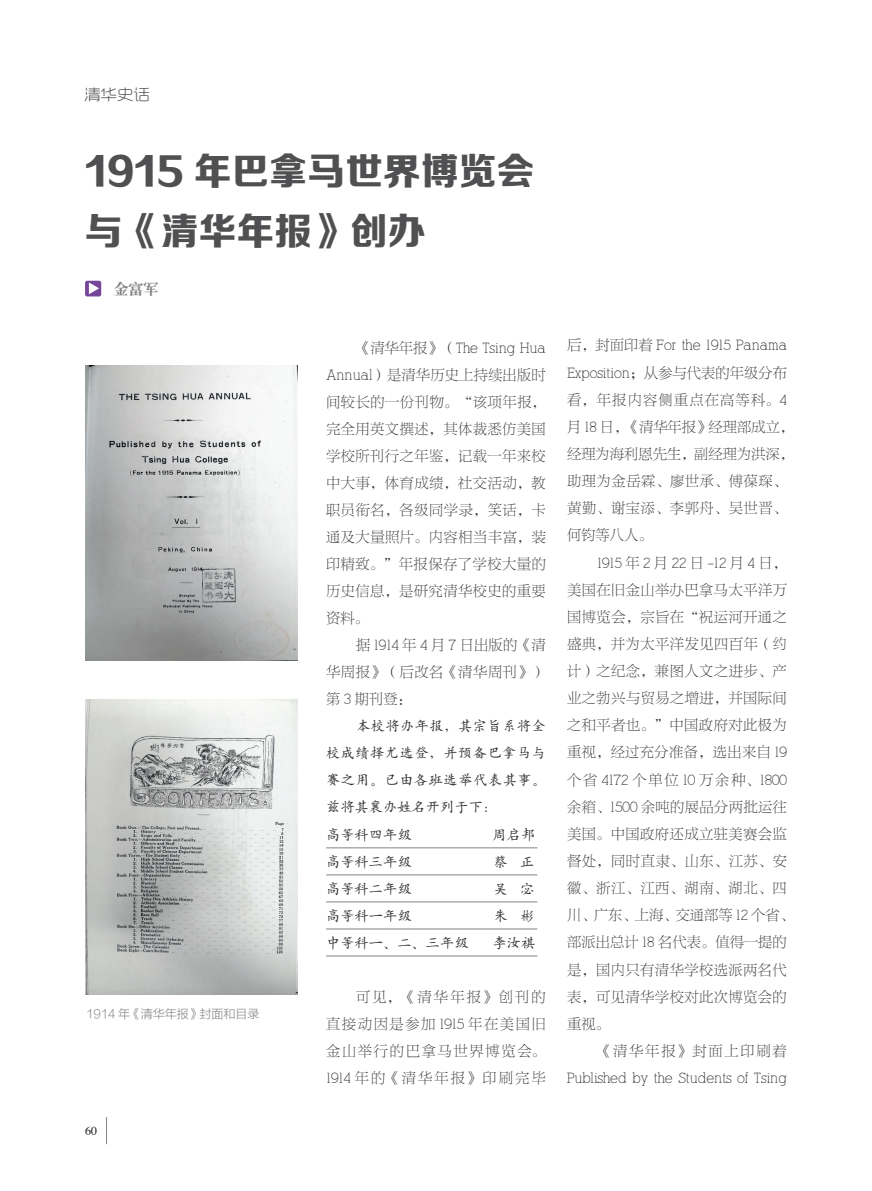
<style>
.page{position:relative;width:872px;height:1191px;background:#fff}
.page>*{position:absolute;margin:0;border:0;box-sizing:border-box;transform-origin:0 0}
.文章标题{font:37.5px "FZZDHJW GB1 0";letter-spacing:.01em;color:#505052}
.t1{font:300 15px "RTWS Yue Go Trial";color:#505052;scale:1.1 1}
.作者{font:15px "CT Lao Song SJ";color:#808285}
.正文字体{font:14.25px/27.2px "FZNBSJW GB1 0";letter-spacing:.03em;color:#312f30;text-align:justify}
.正文字体-2{font:14.25px/27.2px "FZNBSJW GB1 0";color:#312f30}
.正文字体-3{font:14.25px/27px "H Yc 1 gj";color:#312f30;text-align:justify}
.图注{font:12px "FZLTXHK GBK1 0";color:#808285}
.t2{font:12px "Times";color:#231f20}
</style>
<div class="page">
<svg style="left:106px;top:1117px;width:1px;height:27px"></svg>
<svg style="left:85px;top:281px;width:16px;height:15px"></svg>
<svg style="left:89px;top:282px;width:10px;height:12px"></svg>
<hr style="left:326px;top:847px;width:211px;height:1px;background:#808285">
<hr style="left:326px;top:874px;width:211px;height:1px;background:#808285">
<hr style="left:326px;top:901px;width:211px;height:1px;background:#808285">
<hr style="left:326px;top:928px;width:211px;height:1px;background:#808285">
<hr style="left:326px;top:955px;width:211px;height:1px;background:#808285">
<img style="left:85px;top:366px;width:212px;height:294px">
<img style="left:85px;top:699px;width:212px;height:295px">
<p class="t1" style="left:84px;top:87px;width:61px">清华史话</p>
<p class="文章标题" style="left:85px;top:151px;width:451px">1915 年巴拿马世界博览会</p>
<p class="文章标题" style="left:85px;top:211px;width:342px">与《清华年报》创办</p>
<p class="作者" style="left:114px;top:281px;width:46px">金富军</p>
<p class="图注" style="left:86px;top:1007px;width:175px">1914 年《清华年报》封面和目录</p>
<p class="t2" style="left:85px;top:1119px;width:13px">60</p>
<p class="正文字体" style="left:326px;top:334px;width:221px;text-indent:30px">《清华年报》（The Tsing Hua Annual）是清华历史上持续出版时间较长的一份刊物。“该项年报，完全用英文撰述，其体裁悉仿美国学校所刊行之年鉴，记载一年来校中大事，体育成绩，社交活动，教职员衔名，各级同学录，笑话，卡通及大量照片。内容相当丰富，装印精致。”年报保存了学校大量的历史信息，是研究清华校史的重要资料。</p>
<p class="正文字体" style="left:326px;top:632px;width:221px;text-indent:30px">据 1914 年 4 月 7 日出版的《清华周报》（后改名《清华周刊》）第 3 期刊登：</p>
<p class="正文字体-3" style="left:326px;top:712px;width:221px;text-indent:30px">本校将办年报，其宗旨系将全校成绩择尤选登，并预备巴拿马与赛之用。已由各班选举代表其事。兹将其襄办姓名开列于下：</p>
<p class="正文字体-3" style="left:326px;top:820px;width:87px">高等科四年级</p>
<p class="正文字体-3" style="left:492px;top:820px;width:44px">周启邦</p>
<p class="正文字体-3" style="left:326px;top:847px;width:87px">高等科三年级</p>
<p class="正文字体-3" style="left:493px;top:847px;width:42px">蔡 正</p>
<p class="正文字体-3" style="left:326px;top:874px;width:87px">高等科二年级</p>
<p class="正文字体-3" style="left:493px;top:874px;width:42px">吴 宓</p>
<p class="正文字体-3" style="left:326px;top:902px;width:87px">高等科一年级</p>
<p class="正文字体-3" style="left:493px;top:902px;width:42px">朱 彬</p>
<p class="正文字体-3" style="left:326px;top:929px;width:144px">中等科一、二、三年级</p>
<p class="正文字体-3" style="left:492px;top:929px;width:44px">李汝祺</p>
<p class="正文字体" style="left:326px;top:983px;width:221px;text-indent:30px">可见，《清华年报》创刊的直接动因是参加 1915 年在美国旧金山举行的巴拿马世界博览会。1914 年的《清华年报》印刷完毕</p>
<p class="正文字体-2" style="left:567px;top:332px;width:228px">后，封面印着 For the 1915 Panama<br>Exposition；从参与代表的年级分布看，年报内容侧重点在高等科。4月 18 日，《清华年报》经理部成立，经理为海利恩先生，副经理为洪深，助理为金岳霖、廖世承、傅葆琛、黄勤、谢宝添、李郭舟、吴世晋、何钧等八人。</p>
<p class="正文字体" style="left:567px;top:549px;width:228px;text-align:left;text-indent:30px">1915年2月22日-12月4日，美国在旧金山举办巴拿马太平洋万国博览会，宗旨在“祝运河开通之盛典，并为太平洋发见四百年（约计）之纪念，兼图人文之进步、产业之勃兴与贸易之增进，并国际间之和平者也。”中国政府对此极为重视，经过充分准备，选出来自 19个省 4172 个单位 10 万余种、1800余箱、1500 余吨的展品分两批运往美国。中国政府还成立驻美赛会监督处，同时直隶、山东、江苏、安徽、浙江、江西、湖南、湖北、四川、广东、上海、交通部等 12 个省、部派出总计 18 名代表。值得一提的是，国内只有清华学校选派两名代表，可见清华学校对此次博览会的重视。</p>
<p class="正文字体-2" style="left:567px;top:1037px;width:221px;text-align:right">《清华年报》封面上印刷着<br>Published by the Students of Tsing</p>
</div>
